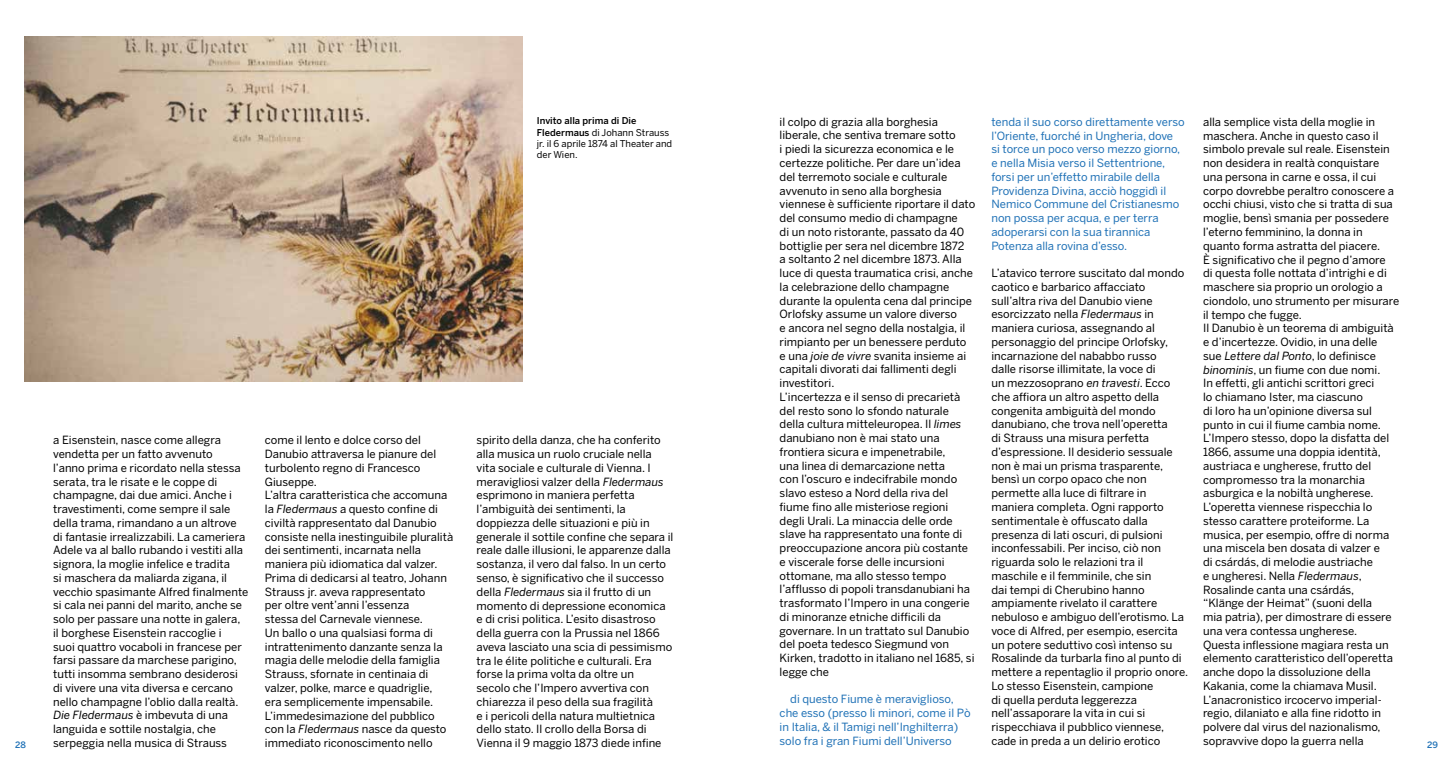
<style>
.page{position:relative;width:1453px;height:780px;background:#fff}
.page>*{position:absolute;margin:0;border:0;box-sizing:border-box;transform-origin:0 0}
.t1{font:11.25px/13.8px "Benton Sans";color:#000}
.t2{font:11.25px/13.8px "Benton Sans";color:#1f71b6}
.t3{font:9.38px/11.2px "Benton Sans";color:#000}
.t4{font:500 8.75px "Benton Sans";color:#1f71b6}
.s1{font-style:italic}
.s2{font-weight:500}
</style>
<div class="page">
<img style="left:25px;top:36px;width:498px;height:346px">
<p class="t1" style="left:780px;top:115px;width:197px">il colpo di grazia alla borghesia liberale, che sentiva tremare sotto<br>i piedi la sicurezza economica e le certezze politiche. Per dare un’idea del terremoto sociale e culturale avvenuto in seno alla borghesia viennese è sufficiente riportare il dato del consumo medio di champagne<br>di un noto ristorante, passato da 40 bottiglie per sera nel dicembre 1872<br>a soltanto 2 nel dicembre 1873. Alla luce di questa traumatica crisi, anche la celebrazione dello champagne durante la opulenta cena dal principe Orlofsky assume un valore diverso<br>e ancora nel segno della nostalgia, il rimpianto per un benessere perduto e una <span class="s1">joie de vivre</span> svanita insieme ai capitali divorati dai fallimenti degli investitori.<br>L’incertezza e il senso di precarietà del resto sono lo sfondo naturale della cultura mitteleuropea. Il <span class="s1">limes </span>danubiano non è mai stato una frontiera sicura e impenetrabile,<br>una linea di demarcazione netta<br>con l’oscuro e indecifrabile mondo slavo esteso a Nord della riva del fiume fino alle misteriose regioni degli Urali. La minaccia delle orde slave ha rappresentato una fonte di preoccupazione ancora più costante e viscerale forse delle incursioni ottomane, ma allo stesso tempo l’afflusso di popoli transdanubiani ha trasformato l’Impero in una congerie di minoranze etniche difficili da governare. In un trattato sul Danubio del poeta tedesco Siegmund von Kirken, tradotto in italiano nel 1685, si legge che</p>
<p class="t2" style="left:780px;top:692px;width:193px;text-indent:11px">di questo Fiume è meraviglioso, che esso (presso li minori, come il Pò in Italia, &amp; il Tamigi nell’Inghilterra) solo fra i gran Fiumi dell’Universo</p>
<p class="t2" style="left:991px;top:115px;width:195px">tenda il suo corso direttamente verso l’Oriente, fuorché in Ungheria, dove<br>si torce un poco verso mezzo giorno, e nella Misia verso il Settentrione, forsi per un’effetto mirabile della Providenza Divina, acciò hoggidì il Nemico Commune del Cristianesmo non possa per acqua, e per terra adoperarsi con la sua tirannica Potenza alla rovina d’esso.</p>
<p class="t1" style="left:991px;top:266px;width:198px">L’atavico terrore suscitato dal mondo caotico e barbarico affacciato sull’altra riva del Danubio viene esorcizzato nella <span class="s1">Fledermaus</span> in maniera curiosa, assegnando al personaggio del principe Orlofsky, incarnazione del nababbo russo<br>dalle risorse illimitate, la voce di<br>un mezzosoprano <span class="s1">en travesti</span>. Ecco che affiora un altro aspetto della congenita ambiguità del mondo danubiano, che trova nell’operetta<br>di Strauss una misura perfetta d’espressione. Il desiderio sessuale non è mai un prisma trasparente, bensì un corpo opaco che non permette alla luce di filtrare in maniera completa. Ogni rapporto sentimentale è offuscato dalla presenza di lati oscuri, di pulsioni inconfessabili. Per inciso, ciò non riguarda solo le relazioni tra il maschile e il femminile, che sin<br>dai tempi di Cherubino hanno ampiamente rivelato il carattere nebuloso e ambiguo dell’erotismo. La voce di Alfred, per esempio, esercita un potere seduttivo così intenso su Rosalinde da turbarla fino al punto di mettere a repentaglio il proprio onore.<br>Lo stesso Eisenstein, campione<br>di quella perduta leggerezza nell’assaporare la vita in cui si rispecchiava il pubblico viennese, cade in preda a un delirio erotico</p>
<p class="t3" style="left:537px;top:115px;width:137px"><span class="s2">Invito alla prima di Die<br>Fledermaus</span> di Johann Strauss jr. il 6 aprile 1874 al Theater and der Wien.</p>
<p class="t1" style="left:1203px;top:115px;width:198px">alla semplice vista della moglie in maschera. Anche in questo caso il simbolo prevale sul reale. Eisenstein non desidera in realtà conquistare una persona in carne e ossa, il cui corpo dovrebbe peraltro conoscere a occhi chiusi, visto che si tratta di sua moglie, bensì smania per possedere l’eterno femminino, la donna in quanto forma astratta del piacere.<br>È significativo che il pegno d’amore<br>di questa folle nottata d’intrighi e di maschere sia proprio un orologio a ciondolo, uno strumento per misurare il tempo che fugge.<br>Il Danubio è un teorema di ambiguità e d’incertezze. Ovidio, in una delle<br>sue <span class="s1">Lettere dal Ponto</span>, lo definisce <span class="s1">binominis</span>, un fiume con due nomi.<br>In effetti, gli antichi scrittori greci<br>lo chiamano Ister, ma ciascuno<br>di loro ha un’opinione diversa sul punto in cui il fiume cambia nome.<br>L’Impero stesso, dopo la disfatta del 1866, assume una doppia identità, austriaca e ungherese, frutto del compromesso tra la monarchia asburgica e la nobiltà ungherese.<br>L’operetta viennese rispecchia lo stesso carattere proteiforme. La musica, per esempio, offre di norma una miscela ben dosata di valzer e<br>di csárdás, di melodie austriache<br>e ungheresi. Nella <span class="s1">Fledermaus</span>, Rosalinde canta una csárdás,<br>“Klänge der Heimat” (suoni della<br>mia patria), per dimostrare di essere una vera contessa ungherese.<br>Questa inflessione magiara resta un elemento caratteristico dell’operetta anche dopo la dissoluzione della Kakania, come la chiamava Musil.<br>L’anacronistico ircocervo imperial&shy;regio, dilaniato e alla fine ridotto in polvere dal virus del nazionalismo, sopravvive dopo la guerra nella</p>
<p class="t1" style="left:53px;top:433px;width:197px">a Eisenstein, nasce come allegra vendetta per un fatto avvenuto<br>l’anno prima e ricordato nella stessa serata, tra le risate e le coppe di champagne, dai due amici. Anche i travestimenti, come sempre il sale della trama, rimandano a un altrove di fantasie irrealizzabili. La cameriera Adele va al ballo rubando i vestiti alla signora, la moglie infelice e tradita<br>si maschera da maliarda zigana, il vecchio spasimante Alfred finalmente si cala nei panni del marito, anche se solo per passare una notte in galera, il borghese Eisenstein raccoglie i<br>suoi quattro vocaboli in francese per farsi passare da marchese parigino, tutti insomma sembrano desiderosi di vivere una vita diversa e cercano nello champagne l’oblio dalla realtà.<br><span class="s1">Die Fledermaus</span> è imbevuta di una languida e sottile nostalgia, che serpeggia nella musica di Strauss</p>
<p class="t1" style="left:265px;top:433px;width:190px">come il lento e dolce corso del<br>Danubio attraversa le pianure del turbolento regno di Francesco<br>Giuseppe.<br>L’altra caratteristica che accomuna la <span class="s1">Fledermaus</span> a questo confine di civiltà rappresentato dal Danubio consiste nella inestinguibile pluralità dei sentimenti, incarnata nella maniera più idiomatica dal valzer.<br>Prima di dedicarsi al teatro, Johann<br>Strauss jr. aveva rappresentato<br>per oltre vent’anni l’essenza<br>stessa del Carnevale viennese.<br>Un ballo o una qualsiasi forma di intrattenimento danzante senza la magia delle melodie della famiglia<br>Strauss, sfornate in centinaia di valzer, polke, marce e quadriglie,<br>era semplicemente impensabile.<br>L’immedesimazione del pubblico con la <span class="s1">Fledermaus</span> nasce da questo immediato riconoscimento nello</p>
<p class="t1" style="left:477px;top:433px;width:198px">spirito della danza, che ha conferito alla musica un ruolo cruciale nella vita sociale e culturale di Vienna. I meravigliosi valzer della <span class="s1">Fledermaus </span>esprimono in maniera perfetta l’ambiguità dei sentimenti, la doppiezza delle situazioni e più in generale il sottile confine che separa il reale dalle illusioni, le apparenze dalla sostanza, il vero dal falso. In un certo senso, è significativo che il successo della <span class="s1">Fledermaus</span> sia il frutto di un momento di depressione economica e di crisi politica. L’esito disastroso della guerra con la Prussia nel 1866 aveva lasciato una scia di pessimismo tra le élite politiche e culturali. Era forse la prima volta da oltre un<br>secolo che l’Impero avvertiva con chiarezza il peso della sua fragilità<br>e i pericoli della natura multietnica dello stato. Il crollo della Borsa di Vienna il 9 maggio 1873 diede infine</p>
<p class="t4" style="left:15px;top:739px;width:12px">28</p>
<p class="t4" style="left:1427px;top:739px;width:12px">29</p>
</div>
